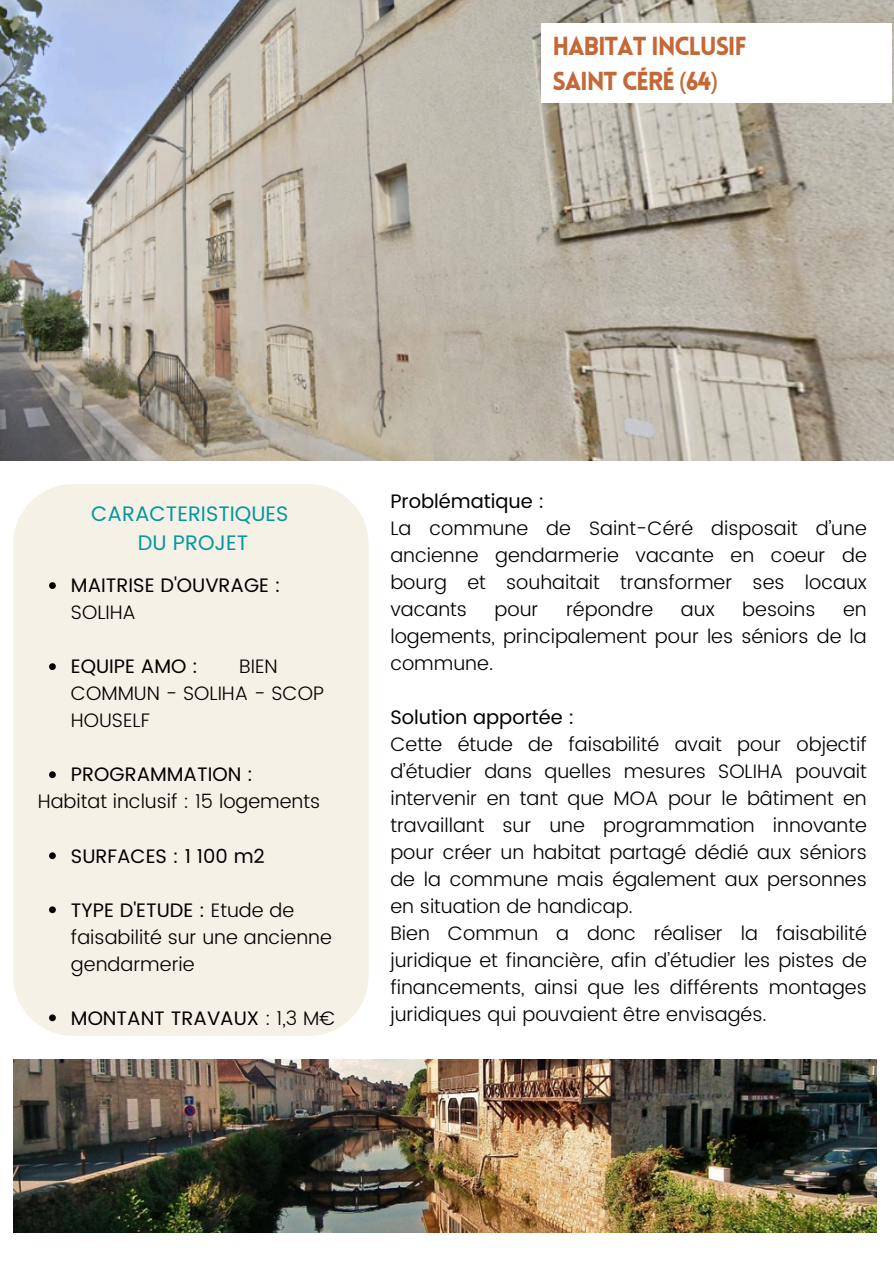
<style>
.page{position:relative;width:894px;height:1264px;background:#fff}
.page>*{position:absolute;margin:0;border:0;box-sizing:border-box;transform-origin:0 0}
.t1{font:900 25.5px/34.8px "Lovelo";letter-spacing:-.05em;color:#c46838}
.t2{font:21px "Poppins";color:#03989e}
.t3{font:300 19.5px/27px "Poppins";color:#000;text-align:justify}
.t4{font:19.5px "Poppins";color:#000}
.s1{font-family:"Noto Sans";font-weight:400}
.s2{font-weight:400}
.s3{font-weight:300}
</style>
<div class="page">
<div style="left:13px;top:484px;width:355px;height:551px;background:#f6f1e7"></div>
<img style="left:0;top:0;width:893px;height:460px">
<div style="left:541px;top:23px;width:350px;height:79px;background:#fff"></div>
<img style="left:13px;top:1059px;width:863px;height:173px">
<svg style="left:49px;top:582px;width:7px;height:7px"></svg>
<svg style="left:49px;top:663px;width:7px;height:7px"></svg>
<svg style="left:49px;top:771px;width:7px;height:7px"></svg>
<svg style="left:49px;top:852px;width:7px;height:7px"></svg>
<svg style="left:49px;top:906px;width:7px;height:7px"></svg>
<svg style="left:49px;top:1014px;width:7px;height:7px"></svg>
<p class="t1" style="left:552px;top:31px;width:195px">HABITAT INCLUSIF<br>SAINT CÉRÉ <span class="s1">(</span>64<span class="s1">)</span></p>
<h2 class="t2" style="left:91px;top:501px;width:198px">CARACTERISTIQUES</h2>
<p class="t2" style="left:138px;top:530px;width:112px">DU PROJET</p>
<p class="t4" style="left:71px;top:574px;width:211px">MAITRISE D'OUVRAGE :</p>
<p class="t3" style="left:71px;top:599px;width:66px">SOLIHA</p>
<p class="t4" style="left:71px;top:655px;width:129px">EQUIPE AMO :</p>
<p class="t3" style="left:71px;top:653px;width:254px;text-align:left;text-indent:168px">BIEN<br>COMMUN - SOLIHA - SCOP<br>HOUSELF</p>
<p class="t4" style="left:71px;top:763px;width:183px">PROGRAMMATION :</p>
<p class="t3" style="left:38px;top:788px;width:284px">Habitat inclusif : 15 logements</p>
<p class="t4" style="left:71px;top:844px;width:195px">SURFACES : 1 100 m2</p>
<p class="t3" style="left:71px;top:896px;width:262px;text-align:left"><span class="s2">TYPE D'ETUDE :</span> Etude de faisabilité sur une ancienne gendarmerie</p>
<p class="t4" style="left:71px;top:1006px;width:265px">MONTANT TRAVAUX <span class="s3">: 1,3 M€</span></p>
<p class="t4" style="left:390px;top:489px;width:155px">Problématique :</p>
<p class="t3" style="left:390px;top:514px;width:478px">La commune de Saint-Céré disposait d’une ancienne gendarmerie vacante en coeur de bourg et souhaitait transformer ses locaux vacants</p>
<p class="t3" style="left:494px;top:595px;width:45px">pour</p>
<p class="t3" style="left:566px;top:595px;width:89px">répondre</p>
<p class="t3" style="left:680px;top:595px;width:35px">aux</p>
<p class="t3" style="left:742px;top:595px;width:75px">besoins</p>
<p class="t3" style="left:390px;top:595px;width:478px;text-indent:452px">en logements, principalement pour les séniors de la commune.</p>
<p class="t4" style="left:390px;top:705px;width:185px">Solution apportée :</p>
<p class="t3" style="left:390px;top:730px;width:478px">Cette étude de faisabilité avait pour objectif d’étudier dans quelles mesures SOLIHA pouvait intervenir en tant que MOA pour le bâtiment en travaillant sur une programmation innovante pour créer un habitat partagé dédié aux séniors de la commune mais également aux personnes en situation de handicap.</p>
<p class="t3" style="left:390px;top:919px;width:478px">Bien Commun a donc réaliser la faisabilité juridique et financière, afin d’étudier les pistes de financements, ainsi que les différents montages juridiques qui pouvaient être envisagés.</p>
</div>
